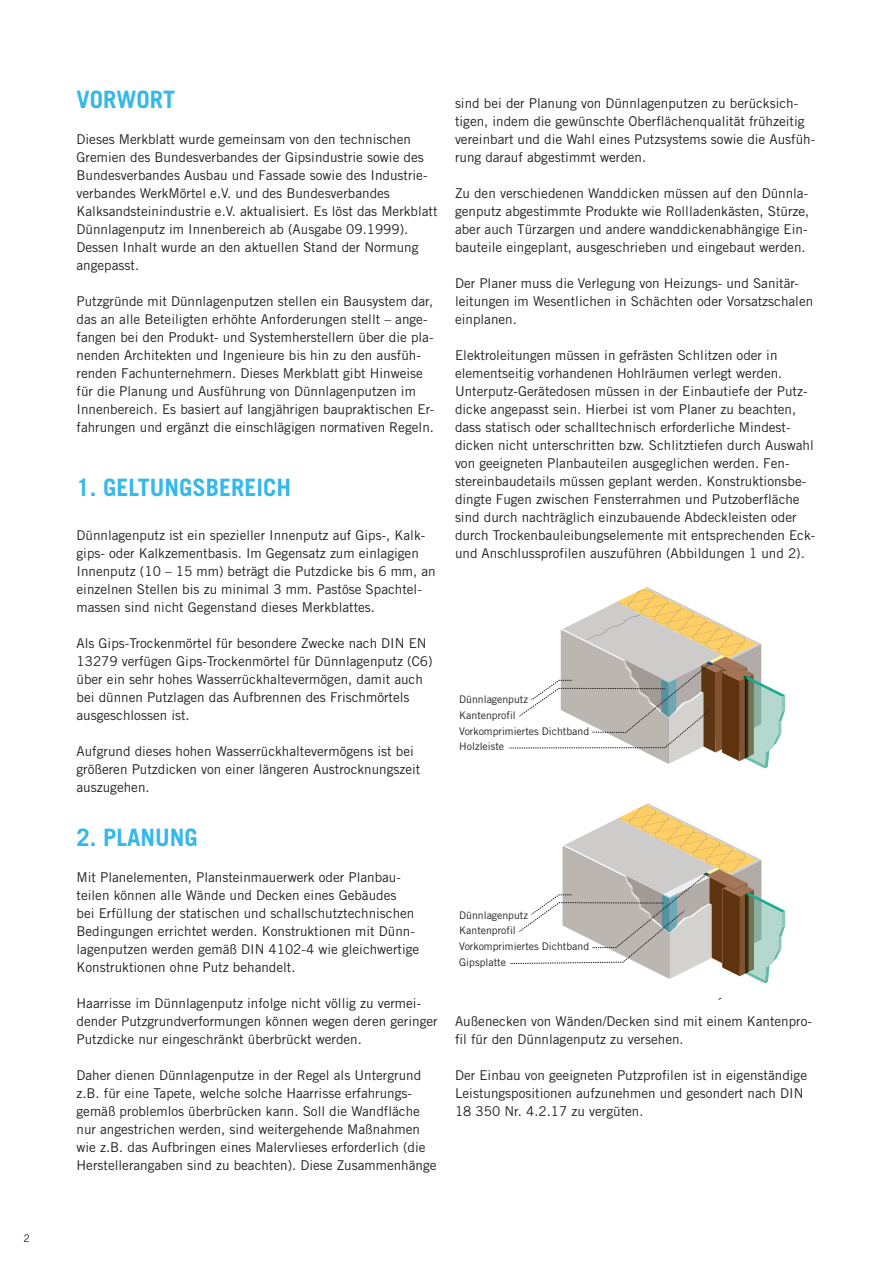
<style>
.page{position:relative;width:893px;height:1263px;background:#fff}
.page>*{position:absolute;margin:0;border:0;box-sizing:border-box;transform-origin:0 0}
.t1{font:700 24px "Trade Gothic";color:#35b8ea}
.t2{font:13.5px/18px "Trade Gothic";color:#231f20}
.t3{font:10.5px/15.8px "Trade Gothic";color:#231f20}
</style>
<div class="page">
<svg style="left:508px;top:587px;width:277px;height:181px"></svg>
<svg style="left:509px;top:803px;width:276px;height:180px"></svg>
<p class="t3" style="left:23px;top:1230px;width:8px">2</p>
<h1 class="t1" style="left:77px;top:85px;width:100px">VORWORT</h1>
<p class="t2" style="left:77px;top:130px;width:363px">Dieses Merkblatt wurde gemeinsam von den technischen Gremien des Bundesverbandes der Gipsindustrie sowie des Bundesverbandes Ausbau und Fassade sowie des Industrie&shy;verbandes WerkMörtel e.V. und des Bundesverbandes Kalksandsteinindustrie e.V. aktualisiert. Es löst das Merkblatt Dünnlagenputz im Innenbereich ab (Ausgabe 09.1999).<br>Dessen Inhalt wurde an den aktuellen Stand der Normung angepasst.</p>
<p class="t2" style="left:77px;top:292px;width:359px">Putzgründe mit Dünnlagenputzen stellen ein Bausystem dar, das an alle Beteiligten erhöhte Anforderungen stellt – ange&shy;fangen bei den Produkt- und Systemherstellern über die pla&shy;nenden Architekten und Ingenieure bis hin zu den ausfüh&shy;renden Fachunternehmern. Dieses Merkblatt gibt Hinweise für die Planung und Ausführung von Dünnlagenputzen im Innenbereich. Es basiert auf langjährigen baupraktischen Er&shy;fahrungen und ergänzt die einschlägigen normativen Regeln.</p>
<h1 class="t1" style="left:77px;top:473px;width:216px">1. GELTUNGSBEREICH</h1>
<p class="t2" style="left:77px;top:526px;width:361px">Dünnlagenputz ist ein spezieller Innenputz auf Gips-, Kalk&shy;gips- oder Kalkzementbasis. Im Gegensatz zum einlagigen Innenputz (10 – 15 mm) beträgt die Putzdicke bis 6 mm, an einzelnen Stellen bis zu minimal 3 mm. Pastöse Spachtel&shy;massen sind nicht Gegenstand dieses Merkblattes.</p>
<p class="t2" style="left:77px;top:634px;width:358px">Als Gips-Trockenmörtel für besondere Zwecke nach DIN EN 13279 verfügen Gips-Trockenmörtel für Dünnlagenputz (C6) über ein sehr hohes Wasserrückhaltevermögen, damit auch bei dünnen Putzlagen das Aufbrennen des Frischmörtels ausgeschlossen ist.</p>
<p class="t2" style="left:77px;top:742px;width:345px">Aufgrund dieses hohen Wasserrückhaltevermögens ist bei größeren Putzdicken von einer längeren Austrocknungszeit auszugehen.</p>
<h1 class="t1" style="left:77px;top:823px;width:120px">2. PLANUNG</h1>
<p class="t2" style="left:77px;top:868px;width:344px">Mit Planelementen, Plansteinmauerwerk oder Planbau&shy;teilen können alle Wände und Decken eines Gebäudes<br>bei Erfüllung der statischen und schallschutztechnischen Bedingungen errichtet werden. Konstruktionen mit Dünn&shy;lagenputzen werden gemäß DIN 4102-4 wie gleichwertige Konstruktionen ohne Putz behandelt.</p>
<p class="t2" style="left:77px;top:994px;width:363px">Haarrisse im Dünnlagenputz infolge nicht völlig zu vermei&shy;dender Putzgrundverformungen können wegen deren geringer<br>Putzdicke nur eingeschränkt überbrückt werden.</p>
<p class="t2" style="left:77px;top:1066px;width:361px">Daher dienen Dünnlagenputze in der Regel als Untergrund z.B. für eine Tapete, welche solche Haarrisse erfahrungs&shy;gemäß problemlos überbrücken kann. Soll die Wandfläche nur angestrichen werden, sind weitergehende Maßnahmen wie z.B. das Aufbringen eines Malervlieses erforderlich (die Herstellerangaben sind zu beachten). Diese Zusammenhänge</p>
<p class="t2" style="left:455px;top:94px;width:362px">sind bei der Planung von Dünnlagenputzen zu berücksich&shy;tigen, indem die gewünschte Oberflächenqualität frühzeitig vereinbart und die Wahl eines Putzsystems sowie die Ausfüh&shy;rung darauf abgestimmt werden.</p>
<p class="t2" style="left:455px;top:184px;width:356px">Zu den verschiedenen Wanddicken müssen auf den Dünnla&shy;genputz abgestimmte Produkte wie Rollladenkästen, Stürze, aber auch Türzargen und andere wanddickenabhängige Ein&shy;bauteile eingeplant, ausgeschrieben und eingebaut werden.</p>
<p class="t2" style="left:455px;top:274px;width:360px">Der Planer muss die Verlegung von Heizungs- und Sanitär&shy;leitungen im Wesentlichen in Schächten oder Vorsatzschalen einplanen.</p>
<p class="t2" style="left:455px;top:346px;width:361px">Elektroleitungen müssen in gefrästen Schlitzen oder in elementseitig vorhandenen Hohlräumen verlegt werden.<br>Unterputz-Gerätedosen müssen in der Einbautiefe der Putz&shy;dicke angepasst sein. Hierbei ist vom Planer zu beachten, dass statisch oder schalltechnisch erforderliche Mindest&shy;dicken nicht unterschritten bzw. Schlitztiefen durch Auswahl von geeigneten Planbauteilen ausgeglichen werden. Fen&shy;stereinbaudetails müssen geplant werden. Konstruktionsbe&shy;dingte Fugen zwischen Fensterrahmen und Putzoberfläche sind durch nachträglich einzubauende Abdeckleisten oder durch Trockenbauleibungselemente mit entsprechenden Eck&shy;und Anschlussprofilen auszuführen (Abbildungen 1 und 2).</p>
<p class="t3" style="left:459px;top:691px;width:131px">Dünnlagenputz<br>Kantenprofil<br>Vorkomprimiertes Dichtband<br>Holzleiste</p>
<p class="t3" style="left:459px;top:907px;width:131px">Dünnlagenputz<br>Kantenprofil<br>Vorkomprimiertes Dichtband<br>Gipsplatte</p>
<p class="t2" style="left:455px;top:1012px;width:359px">Außenecken von Wänden/Decken sind mit einem Kantenpro&shy;fil für den Dünnlagenputz zu versehen.</p>
<p class="t2" style="left:455px;top:1066px;width:354px">Der Einbau von geeigneten Putzprofilen ist in eigenständige<br>Leistungspositionen aufzunehmen und gesondert nach DIN<br>18 350 Nr. 4.2.17 zu vergüten.</p>
</div>
